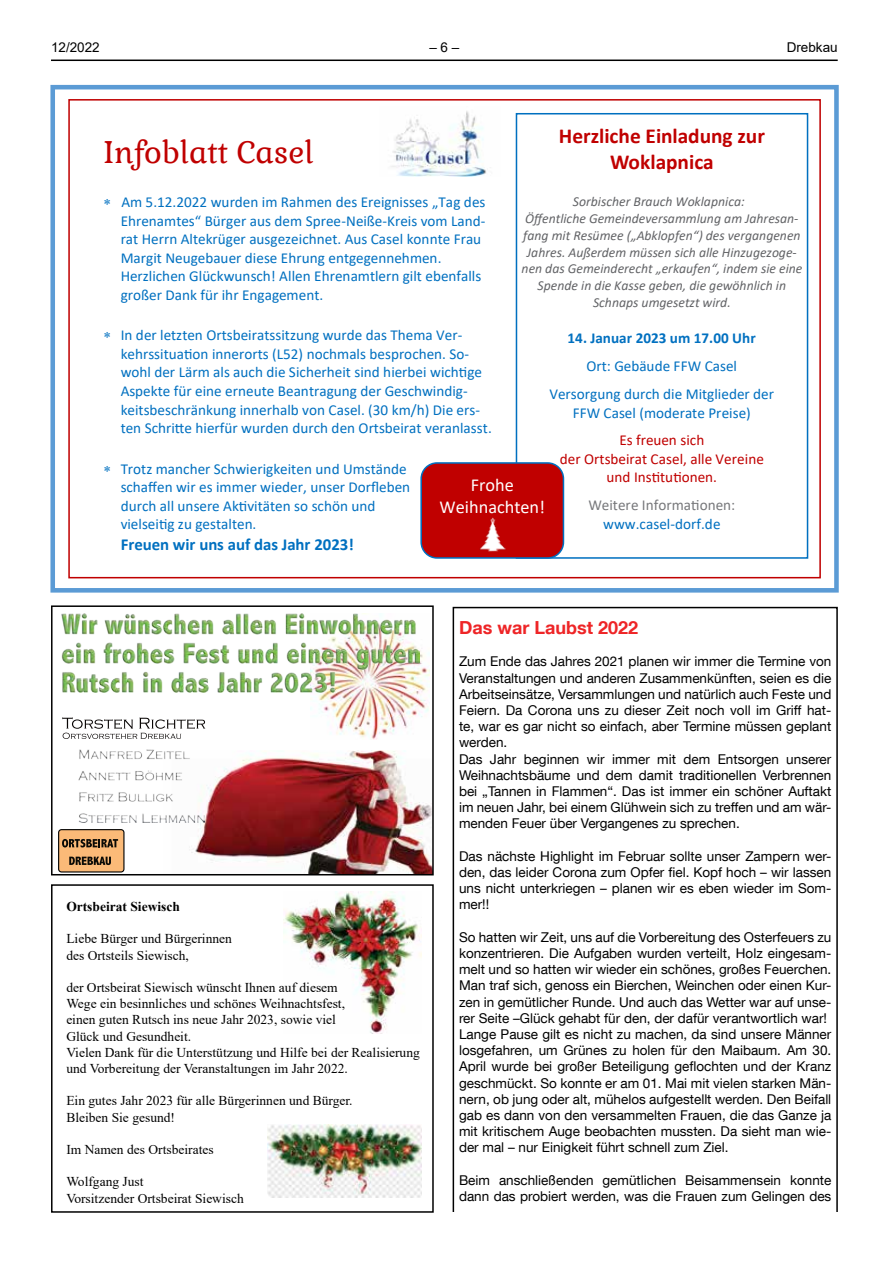
<style>
.page{position:relative;width:893px;height:1263px;background:#fff}
.page>*{position:absolute;margin:0;border:0;box-sizing:border-box;transform-origin:0 0}
.t1{font:30.45px "Gabriela";color:#c00000}
.t2{font:700 21.3px/26px "Calibri";color:#c00000;text-align:center}
.t3{font:18.3px/22.4px "Calibri";color:#fff;text-align:center}
.t4{font:700 18px "Helvetica Neue LT Com";color:#ee2527}
.t5{font:700 16.8px "Calibri";letter-spacing:-.005em;color:#0070c0}
.t6{font:15.15px/18.6px "Calibri";color:#0070c0}
.t7{font:15.15px/18.6px "Calibri";color:#c00000;text-align:center}
.t8{font:700 15.15px "Calibri";color:#0070c0}
.t9{font:15.15px "Calibri";color:#77787b}
.t10{font:italic 13.8px "Calibri";color:#626366}
.t11{font:italic 13.65px/16.8px "Calibri";color:#626366;text-align:center}
.t12{font:13.5px/16.2px "Helvetica Neue LT Com";color:#000}
.t13{font:13.5px/16.2px "Times New Roman";color:#000}
.t14{font:700 13.5px "Times New Roman";color:#000}
.t15{font:13.5px "Arial";color:#000}
</style>
<div class="page">
<hr style="left:51px;top:60px;width:787px;height:1px;background:#000">
<div style="left:50px;top:85px;width:789px;height:508px;border:5px solid #5b9bd5"></div>
<div style="left:68px;top:99px;width:753px;height:479px;border:2px solid #c00000"></div>
<div style="left:516px;top:113px;width:292px;height:446px;border:2px solid #0070c0"></div>
<div style="left:420px;top:462px;width:144px;height:97px;background:#c00000;border:2px solid #0070c0;border-radius:16px"></div>
<img style="left:391px;top:111px;width:95px;height:65px">
<img style="left:480px;top:517px;width:26px;height:35px">
<img style="left:310px;top:648px;width:119px;height:91px">
<img style="left:165px;top:751px;width:266px;height:121px">
<img style="left:62px;top:613px;width:358px;height:79px">
<div style="left:59px;top:830px;width:65px;height:42px;background:#fbba78;border-radius:3px"></div>
<div style="left:58px;top:829px;width:66px;height:43px;border:1px solid #000;border-radius:3px"></div>
<svg style="left:62px;top:839px;width:56px;height:8px"></svg>
<svg style="left:69px;top:857px;width:42px;height:8px"></svg>
<img style="left:79px;top:749px;width:125px;height:73px">
<svg style="left:62px;top:717px;width:143px;height:22px"></svg>
<div style="left:51px;top:605px;width:383px;height:270px;border:2px solid #000"></div>
<div style="left:51px;top:884px;width:383px;height:329px;border:2px solid #000"></div>
<img style="left:284px;top:891px;width:137px;height:142px">
<img style="left:268px;top:1125px;width:153px;height:72px">
<div style="left:453px;top:607px;width:385px;height:612px;border:2px solid #000"></div>
<div style="left:446px;top:1212px;width:397px;height:13px;background:#fff"></div>
<p class="t15" style="left:51px;top:38px;width:50px">12/2022</p>
<p class="t15" style="left:429px;top:38px;width:32px">– 6 –</p>
<p class="t15" style="left:787px;top:38px;width:53px">Drebkau</p>
<h2 class="t2" style="left:559px;top:123px;width:208px">Herzliche Einladung zur<br>Woklapnica</h2>
<p class="t11" style="left:522px;top:193px;width:282px">Sorbischer Brauch Woklapnica:<br>Öffentliche Gemeindeversammlung am Jahresan&shy;fang mit Resümee („Abklopfen“) des vergangenen Jahres. Außerdem müssen sich alle Hinzugezoge&shy;nen das Gemeinderecht „erkaufen“, indem sie eine Spende in die Kasse geben, die gewöhnlich in</p>
<p class="t10" style="left:593px;top:293px;width:139px">Schnaps umgesetzt wird.</p>
<p class="t8" style="left:568px;top:328px;width:190px">14. Januar 2023 um 17.00 Uhr</p>
<p class="t6" style="left:550px;top:352px;width:226px;line-height:27.8px;text-align:center">Ort: Gebäude FFW Casel<br>Versorgung durch die Mitglieder der</p>
<p class="t6" style="left:573px;top:403px;width:180px">FFW Casel (moderate Preise)</p>
<p class="t7" style="left:560px;top:430px;width:205px">Es freuen sich<br>der Ortsbeirat Casel, alle Vereine und Institutionen.</p>
<p class="t9" style="left:588px;top:495px;width:148px">Weitere Informationen:</p>
<p class="t6" style="left:603px;top:514px;width:119px">www.casel-dorf.de</p>
<h1 class="t1" style="left:103px;top:133px;width:212px">Infoblatt Casel</h1>
<p class="t6" style="left:121px;top:192px;width:366px">Am 5.12.2022 wurden im Rahmen des Ereignisses „Tag des Ehrenamtes“ Bürger aus dem Spree-Neiße-Kreis vom Land&shy;rat Herrn Altekrüger ausgezeichnet. Aus Casel konnte Frau Margit Neugebauer diese Ehrung entgegennehmen.<br>Herzlichen Glückwunsch! Allen Ehrenamtlern gilt ebenfalls großer Dank für ihr Engagement.</p>
<p class="t6" style="left:121px;top:326px;width:373px">In der letzten Ortsbeiratssitzung wurde das Thema Ver&shy;kehrssituation innerorts (L52) nochmals besprochen. So&shy;wohl der Lärm als auch die Sicherheit sind hierbei wichtige Aspekte für eine erneute Beantragung der Geschwindig&shy;keitsbeschränkung innerhalb von Casel. (30 km/h) Die ers&shy;ten Schritte hierfür wurden durch den Ortsbeirat veranlasst.</p>
<p class="t6" style="left:121px;top:459px;width:291px">Trotz mancher Schwierigkeiten und Umstände schaffen wir es immer wieder, unser Dorfleben durch all unsere Aktivitäten so schön und vielseitig zu gestalten.</p>
<p class="t5" style="left:121px;top:532px;width:235px">Freuen wir uns auf das Jahr 2023!</p>
<h3 class="t3" style="left:439px;top:473px;width:107px">Frohe<br>Weihnachten!</h3>
<p class="t14" style="left:66px;top:897px;width:115px">Ortsbeirat Siewisch</p>
<p class="t13" style="left:66px;top:930px;width:167px">Liebe Bürger und Bürgerinnen des Ortsteils Siewisch,</p>
<p class="t13" style="left:66px;top:979px;width:355px">der Ortsbeirat Siewisch wünscht Ihnen auf diesem<br>Wege ein besinnliches und schönes Weihnachtsfest,<br>einen guten Rutsch ins neue Jahr 2023, sowie viel<br>Glück und Gesundheit.<br>Vielen Dank für die Unterstützung und Hilfe bei der Realisierung und Vorbereitung der Veranstaltungen im Jahr 2022.</p>
<p class="t13" style="left:66px;top:1092px;width:288px">Ein gutes Jahr 2023 für alle Bürgerinnen und Bürger.<br>Bleiben Sie gesund!</p>
<p class="t13" style="left:66px;top:1141px;width:149px">Im Namen des Ortsbeirates</p>
<p class="t13" style="left:66px;top:1173px;width:179px">Wolfgang Just<br>Vorsitzender Ortsbeirat Siewisch</p>
<h3 class="t4" style="left:459px;top:616px;width:181px">Das war Laubst 2022</h3>
<p class="t12" style="left:459px;top:653px;width:374px">Zum Ende das Jahres 2021 planen wir immer die Termine von Veranstaltungen und anderen Zusammenkünften, seien es die Arbeitseinsätze, Versammlungen und natürlich auch Feste und Feiern. Da Corona uns zu dieser Zeit noch voll im Griff hat&shy;te, war es gar nicht so einfach, aber Termine müssen geplant werden.<br>Das Jahr beginnen wir immer mit dem Entsorgen unserer Weihnachtsbäume und dem damit traditionellen Verbrennen bei „Tannen in Flammen“. Das ist immer ein schöner Auftakt im neuen Jahr, bei einem Glühwein sich zu treffen und am wär&shy;menden Feuer über Vergangenes zu sprechen.</p>
<p class="t12" style="left:459px;top:847px;width:374px;text-align:justify">Das nächste Highlight im Februar sollte unser Zampern wer&shy;den, das leider Corona zum Opfer fiel. Kopf hoch – wir lassen uns nicht unterkriegen – planen wir es eben wieder im Som&shy;mer!!</p>
<p class="t12" style="left:459px;top:928px;width:374px">So hatten wir Zeit, uns auf die Vorbereitung des Osterfeuers zu konzentrieren. Die Aufgaben wurden verteilt, Holz eingesam&shy;melt und so hatten wir wieder ein schönes, großes Feuerchen.<br>Man traf sich, genoss ein Bierchen, Weinchen oder einen Kur&shy;zen in gemütlicher Runde. Und auch das Wetter war auf unse&shy;rer Seite –Glück gehabt für den, der dafür verantwortlich war!<br>Lange Pause gilt es nicht zu machen, da sind unsere Männer losgefahren, um Grünes zu holen für den Maibaum. Am 30.<br>April wurde bei großer Beteiligung geflochten und der Kranz geschmückt. So konnte er am 01. Mai mit vielen starken Män&shy;nern, ob jung oder alt, mühelos aufgestellt werden. Den Beifall gab es dann von den versammelten Frauen, die das Ganze ja mit kritischem Auge beobachten mussten. Da sieht man wie&shy;der mal – nur Einigkeit führt schnell zum Ziel.</p>
<p class="t12" style="left:459px;top:1171px;width:374px">Beim anschließenden gemütlichen Beisammensein konnte dann das probiert werden, was die Frauen zum Gelingen des</p>
</div>
